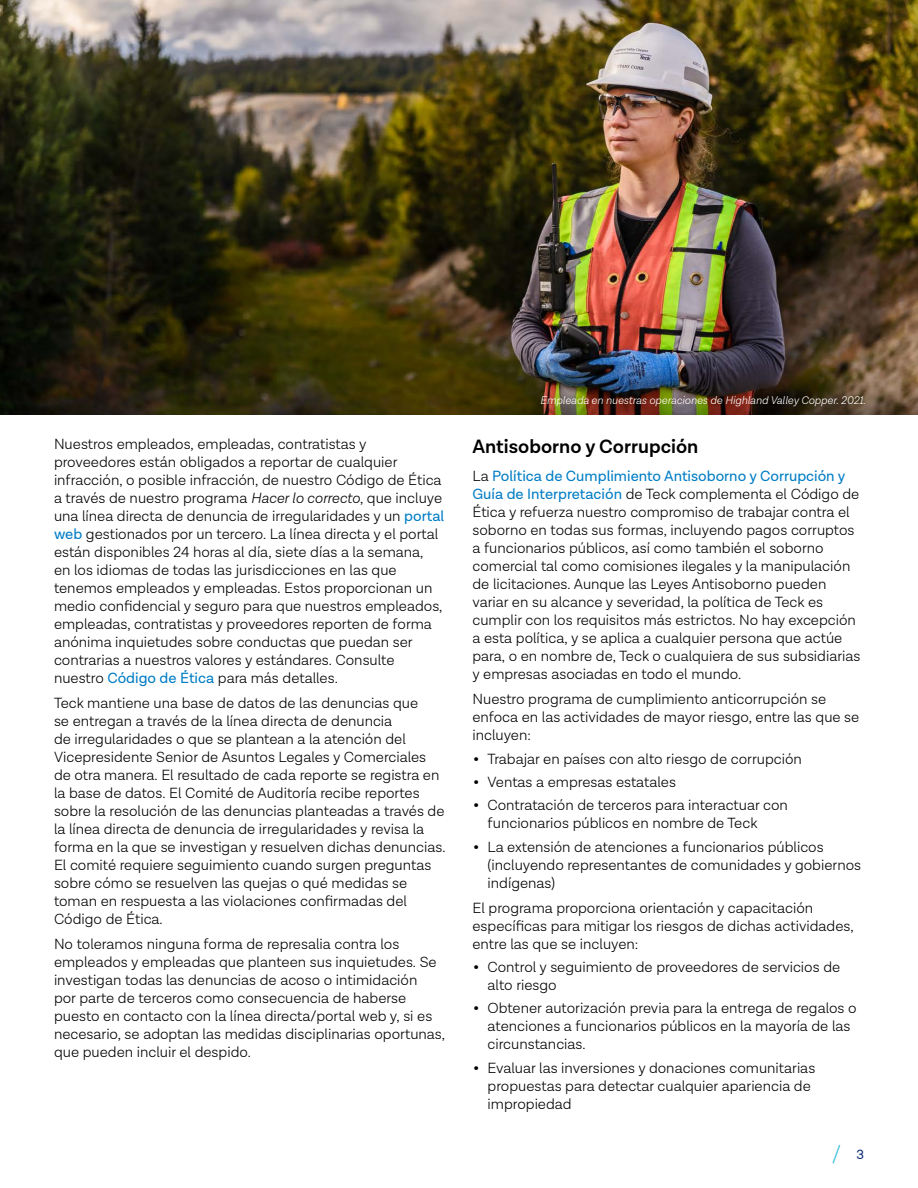
<style>
.page{position:relative;width:918px;height:1188px;background:#fff}
.page>*{position:absolute;margin:0;border:0;box-sizing:border-box;transform-origin:0 0}
.t1{font:600 19.5px "Lota Grotesque";color:#000}
.t2{font:300 15px/18px "Lota Grotesque";color:#000}
.t3{font:13.5px "Lota Grotesque";color:#0d2f76}
.t4{font:italic 300 11.25px "Lota Grotesque";color:#fff}
.s1{font-style:italic}
.s2{font-weight:400;color:#007dc5}
.s3{font-size:22.5px}
</style>
<div class="page">
<svg style="left:832px;top:1145px;width:9px;height:19px"></svg>
<img style="left:0;top:0;width:918px;height:415px">
<p class="t2" style="left:54px;top:435px;width:392px">Nuestros empleados, empleadas, contratistas y proveedores están obligados a reportar de cualquier infracción, o posible infracción, de nuestro Código de Ética a través de nuestro programa <span class="s1">Hacer lo correcto</span>, que incluye una línea directa de denuncia de irregularidades y un <span class="s2">portal web</span> gestionados por un tercero. La línea directa y el portal están disponibles 24 horas al día, siete días a la semana,<br>en los idiomas de todas las jurisdicciones en las que tenemos empleados y empleadas. Estos proporcionan un medio confidencial y seguro para que nuestros empleados, empleadas, contratistas y proveedores reporten de forma anónima inquietudes sobre conductas que puedan ser contrarias a nuestros valores y estándares. Consulte nuestro <span class="s2">Código de Ética</span> para más detalles.</p>
<p class="t2" style="left:54px;top:694px;width:393px">Teck mantiene una base de datos de las denuncias que<br>se entregan a través de la línea directa de denuncia<br>de irregularidades o que se plantean a la atención del Vicepresidente Senior de Asuntos Legales y Comerciales de otra manera. El resultado de cada reporte se registra en la base de datos. El Comité de Auditoría recibe reportes sobre la resolución de las denuncias planteadas a través de la línea directa de denuncia de irregularidades y revisa la forma en la que se investigan y resuelven dichas denuncias.<br>El comité requiere seguimiento cuando surgen preguntas sobre cómo se resuelven las quejas o qué medidas se toman en respuesta a las violaciones confirmadas del Código de Ética.</p>
<p class="t2" style="left:54px;top:935px;width:393px">No toleramos ninguna forma de represalia contra los empleados y empleadas que planteen sus inquietudes. Se investigan todas las denuncias de acoso o intimidación<br>por parte de terceros como consecuencia de haberse puesto en contacto con la línea directa/portal web y, si es necesario, se adoptan las medidas disciplinarias oportunas, que pueden incluir el despido.</p>
<p class="t4" style="left:540px;top:394px;width:327px">Empleada en nuestras operaciones de Highland Valley Copper. 2021.</p>
<h1 class="t1" style="left:472px;top:436px;width:227px">Antisoborno y Corrupción</h1>
<p class="t2" style="left:472px;top:468px;width:389px">La <span class="s2">Política de Cumplimiento Antisoborno y Corrupción y Guía de Interpretación</span> de Teck complementa el Código de Ética y refuerza nuestro compromiso de trabajar contra el soborno en todas sus formas, incluyendo pagos corruptos a funcionarios públicos, así como también el soborno comercial tal como comisiones ilegales y la manipulación de licitaciones. Aunque las Leyes Antisoborno pueden variar en su alcance y severidad, la política de Teck es cumplir con los requisitos más estrictos. No hay excepción a esta política, y se aplica a cualquier persona que actúe para, o en nombre de, Teck o cualquiera de sus subsidiarias y empresas asociadas en todo el mundo.</p>
<p class="t2" style="left:472px;top:690px;width:388px">Nuestro programa de cumplimiento anticorrupción se enfoca en las actividades de mayor riesgo, entre las que se incluyen:</p>
<p class="t2" style="left:472px;top:750px;width:331px"><span class="s3">•</span> Trabajar en países con alto riesgo de corrupción</p>
<p class="t2" style="left:472px;top:773px;width:205px"><span class="s3">•</span> Ventas a empresas estatales</p>
<p class="t2" style="left:488px;top:797px;width:302px;text-indent:-15px"><span class="s3">•</span> Contratación de terceros para interactuar con funcionarios públicos en nombre de Teck</p>
<p class="t2" style="left:488px;top:838px;width:375px;text-indent:-15px"><span class="s3">•</span> La extensión de atenciones a funcionarios públicos (incluyendo representantes de comunidades y gobiernos indígenas)</p>
<p class="t2" style="left:472px;top:899px;width:383px">El programa proporciona orientación y capacitación específicas para mitigar los riesgos de dichas actividades, entre las que se incluyen:</p>
<p class="t2" style="left:488px;top:958px;width:354px;text-indent:-15px"><span class="s3">•</span> Control y seguimiento de proveedores de servicios de alto riesgo</p>
<p class="t2" style="left:488px;top:1000px;width:371px;text-indent:-15px"><span class="s3">•</span> Obtener autorización previa para la entrega de regalos o atenciones a funcionarios públicos en la mayoría de las circunstancias.</p>
<p class="t2" style="left:488px;top:1059px;width:329px;text-indent:-15px"><span class="s3">•</span> Evaluar las inversiones y donaciones comunitarias propuestas para detectar cualquier apariencia de impropiedad</p>
<p class="t3" style="left:856px;top:1147px;width:9px">3</p>
</div>
